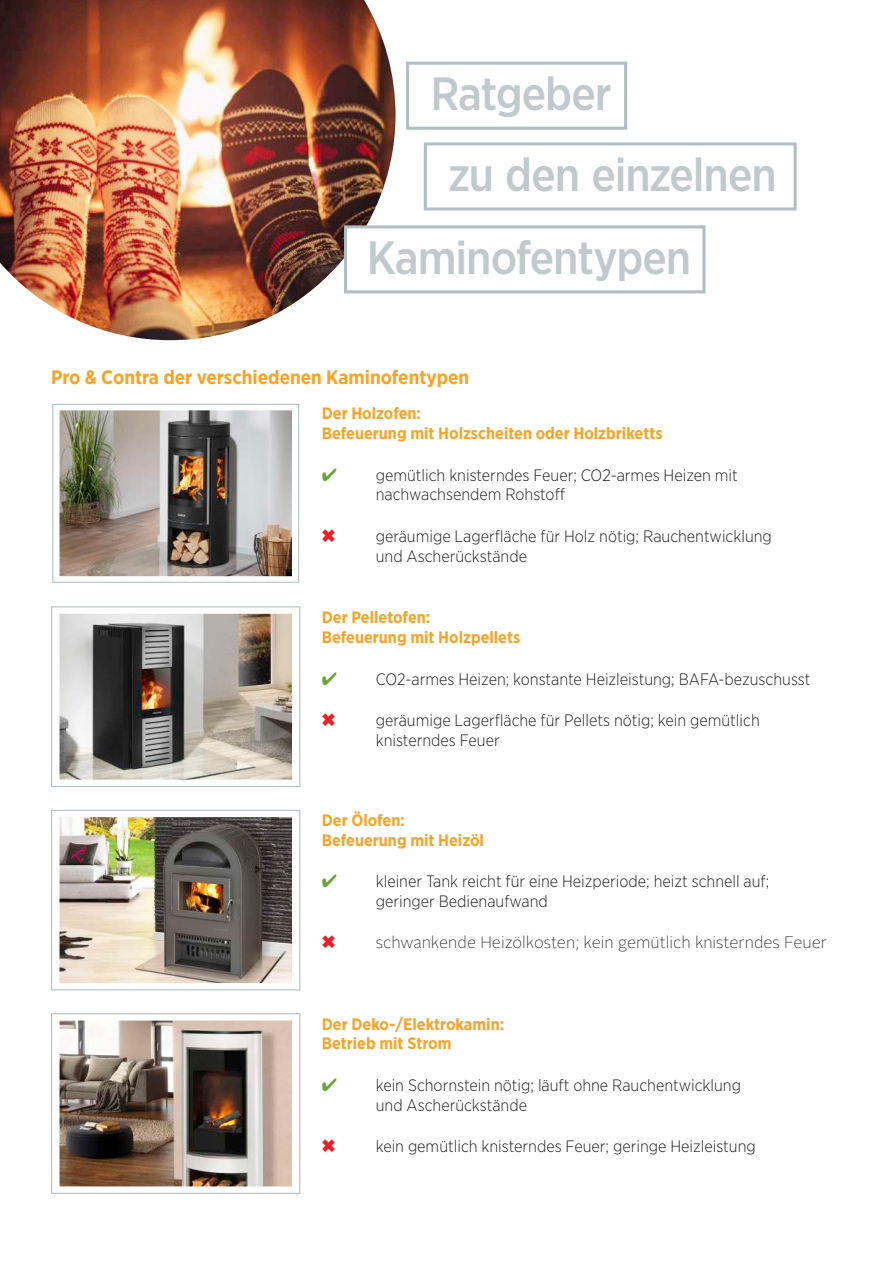
<style>
.page{position:relative;width:893px;height:1263px;background:#fff}
.page>*{position:absolute;margin:0;border:0;box-sizing:border-box;transform-origin:0 0}
.t1{font:500 46.65px "Gotham Narrow";letter-spacing:-.02em;color:#c0c9cc}
.t2{font:700 19.5px "Gotham Narrow";color:#f9a325}
.t3{font:300 16.5px/19.8px "Gotham Narrow";color:#231f20}
.t4{font:700 16.5px/19.8px "Gotham Narrow";color:#f9a325}
.t5{font:100 16.5px "OTTO Sans";color:#231f20}
.s1{color:#65a639}
</style>
<div class="page">
<img style="left:61px;top:1022px;width:229px;height:163px">
<div style="left:51px;top:1012px;width:249px;height:183px;border:9px solid #fff"></div>
<div style="left:51px;top:1013px;width:249px;height:181px;border:1px solid #b1bdc1"></div>
<img style="left:61px;top:615px;width:229px;height:163px">
<div style="left:51px;top:605px;width:249px;height:183px;border:9px solid #fff"></div>
<div style="left:51px;top:606px;width:249px;height:181px;border:1px solid #b1bdc1"></div>
<img style="left:61px;top:412px;width:229px;height:163px">
<div style="left:51px;top:402px;width:249px;height:183px;border:9px solid #fff"></div>
<div style="left:52px;top:404px;width:247px;height:179px;border:1px solid #b1bdc1"></div>
<img style="left:61px;top:819px;width:229px;height:162px">
<div style="left:51px;top:809px;width:249px;height:182px;border:9px solid #fff"></div>
<div style="left:51px;top:810px;width:249px;height:180px;border:1px solid #b1bdc1"></div>
<img style="left:0;top:0;width:395px;height:340px">
<div style="left:406px;top:62px;width:221px;height:68px;background:#fff;border:3px solid #b1bdc1"></div>
<div style="left:344px;top:225px;width:361px;height:68px;background:#fff;border:3px solid #b1bdc1"></div>
<div style="left:424px;top:142px;width:373px;height:68px;background:#fff;border:3px solid #b1bdc1"></div>
<h1 class="t1" style="left:430px;top:64px;width:183px">Ratgeber</h1>
<h1 class="t1" style="left:448px;top:145px;width:330px">zu den einzelnen</h1>
<h1 class="t1" style="left:367px;top:228px;width:326px">Kaminofentypen</h1>
<p class="t2" style="left:51px;top:365px;width:420px">Pro &amp; Contra der verschiedenen Kaminofentypen</p>
<p class="t4" style="left:322px;top:403px;width:342px">Der Holzofen:<br>Befeuerung mit Holzscheiten oder Holzbriketts</p>
<p class="t3" style="left:376px;top:464px;width:364px;text-indent:-54px"><span class="s1">✔</span> gemütlich knisterndes Feuer; CO2-armes Heizen mit nachwachsendem Rohstoff</p>
<p class="t3" style="left:376px;top:526px;width:398px">geräumige Lagerfläche für Holz nötig; Rauchentwicklung und Ascherückstände</p>
<p class="t4" style="left:322px;top:608px;width:200px">Der Pelletofen:<br>Befeuerung mit Holzpellets</p>
<p class="t3" style="left:322px;top:668px;width:490px"><span class="s1">✔</span> CO2-armes Heizen; konstante Heizleistung; BAFA-bezuschusst</p>
<p class="t3" style="left:376px;top:710px;width:385px">geräumige Lagerfläche für Pellets nötig; kein gemütlich knisterndes Feuer</p>
<p class="t4" style="left:322px;top:810px;width:164px">Der Ölofen:<br>Befeuerung mit Heizöl</p>
<p class="t3" style="left:376px;top:871px;width:395px;text-indent:-54px"><span class="s1">✔</span> kleiner Tank reicht für eine Heizperiode; heizt schnell auf; geringer Bedienaufwand</p>
<p class="t5" style="left:376px;top:933px;width:453px">schwankende Heizölkosten; kein gemütlich knisterndes Feuer</p>
<p class="t4" style="left:322px;top:1014px;width:184px">Der Deko-/Elektrokamin:<br>Betrieb mit Strom</p>
<p class="t3" style="left:376px;top:1075px;width:367px;text-indent:-54px"><span class="s1">✔</span> kein Schornstein nötig; läuft ohne Rauchentwicklung und Ascherückstände</p>
<p class="t3" style="left:376px;top:1136px;width:382px">kein gemütlich knisterndes Feuer; geringe Heizleistung</p>
</div>
